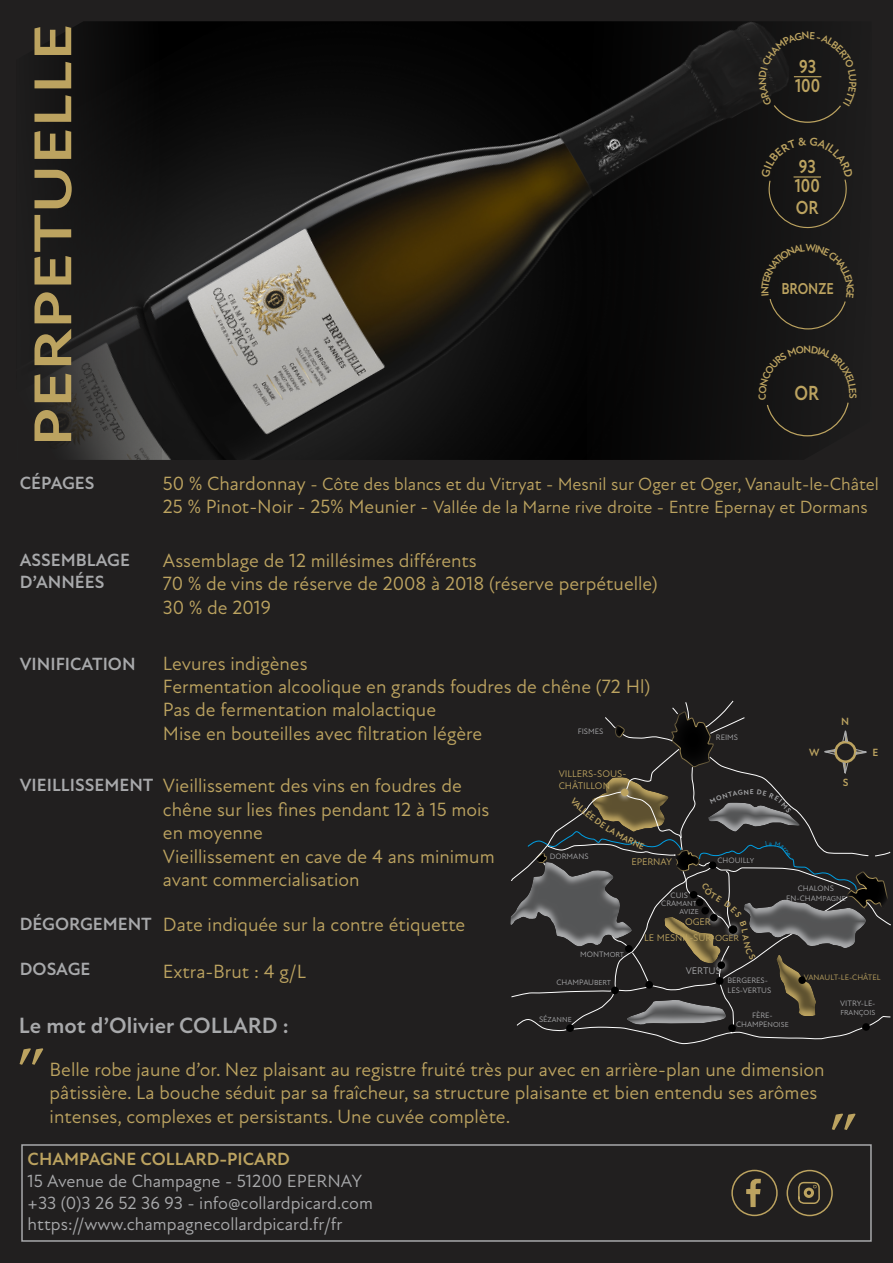
<style>
.page{position:relative;width:893px;height:1263px;background:#211f1f}
.page>*{position:absolute;margin:0;border:0;box-sizing:border-box;transform-origin:0 0}
.t1{font:90px "Minion Pro";color:#bca360}
.t2{font:700 54px "New Atten";color:#bca360;scale:1.25 1}
.t3{font:700 22.5px "New Atten";color:#a8a9ab}
.t4{font:700 20.85px "New Atten";color:#bca360;scale:.84 1}
.t5{font:19.5px/23.4px "New Atten";color:#bca360}
.t6{font:700 19.2px/19.4px "New Atten";color:#bca360;scale:.84 1}
.t7{font:18px/23.4px "New Atten";color:#bca360}
.t8{font:18px/21.6px "New Atten";color:#a8a9ab}
.t9{font:700 18px/21.6px "New Atten";color:#a8a9ab}
.t10{font:700 18px "New Atten";color:#bca360}
.t11{font:700 16.05px "New Atten";color:#bca360;scale:.84 1}
.t12{font:700 10.65px "New Atten";color:#bca360}
.t13{font:700 10.5px "New Atten";color:#bca360}
.t14{font:9.75px/11.7px "New Atten";color:#bca360}
.t15{font:9.75px "New Atten";color:#a8a9ab}
.t16{font:7.95px/9.6px "New Atten";color:#a8a9ab;text-align:center}
.t17{font:7.95px "New Atten";color:#bca360}
.t18{font:7.35px/7.9px "New Atten";color:#a8a9ab;text-align:right}
.s1{font-size:19.5px}
.s2{font-weight:700;font-size:18px;color:#a8a9ab}
.s3{font-size:7.35px}
.s4{font-size:7.95px}
.s5{font-size:9px}
</style>
<div class="page">
<img style="left:161px;top:21px;width:427px;height:439px">
<svg style="left:588px;top:21px;width:217px;height:439px;fill:#0d0c0c"></svg>
<div style="left:21px;top:1144px;width:851px;height:98px;border:2px solid #a8a9ab"></div>
<div style="left:786px;top:1170px;width:47px;height:46px;border:2px solid #bca360;border-radius:50%"></div>
<div style="left:731px;top:1170px;width:47px;height:46px;border:2px solid #bca360;border-radius:50%"></div>
<svg style="left:798px;top:1181px;width:22px;height:23px"></svg>
<svg style="left:746px;top:1179px;width:15px;height:28px"></svg>
<svg style="left:44px;top:21px;width:117px;height:439px;fill:#181818"></svg>
<svg style="left:510px;top:700px;width:381px;height:344px"></svg>
<div style="left:761px;top:137px;width:86px;height:92px;background:#171717"></div>
<div style="left:758px;top:345px;width:91px;height:92px;background:#181818"></div>
<div style="left:759px;top:32px;width:82px;height:91px;background:#181817"></div>
<div style="left:761px;top:244px;width:85px;height:86px;background:#181717"></div>
<h2 class="t2" style="left:21px;top:447px;width:340px;rotate:-90deg">PERPETUELLE</h2>
<p class="t6" style="left:795px;top:57px;width:31px">93<br>100</p>
<p class="t6" style="left:795px;top:157px;width:31px">93<br>100</p>
<p class="t6" style="left:796px;top:198px;width:29px">OR</p>
<p class="t13" style="left:759px;top:294px;width:9px;rotate:-90deg">N</p>
<p class="t11" style="left:781px;top:279px;width:64px">BRONZE</p>
<p class="t4" style="left:794px;top:381px;width:31px">OR</p>
<p class="t9" style="left:20px;top:472px;width:76px">CÉPAGES</p>
<p class="t7" style="left:163px;top:472px;width:718px"><span class="s1">50 % Chardonnay</span> - Côte des blancs et du Vitryat - Mesnil sur Oger et Oger, Vanault-le-Châtel<br><span class="s1">25 % Pinot-Noir - 25% Meunier -</span> Vallée de la Marne rive droite - Entre Epernay et Dormans</p>
<p class="t9" style="left:20px;top:550px;width:112px">ASSEMBLAGE<br>D’ANNÉES</p>
<p class="t5" style="left:163px;top:549px;width:496px">Assemblage de 12 millésimes différents<br>70 % de vins de réserve de 2008 à 2018 (réserve perpétuelle)<br>30 % de 2019</p>
<p class="t5" style="left:163px;top:652px;width:489px">Levures indigènes<br>Fermentation alcoolique en grands foudres de chêne (72 Hl)<br>Pas de fermentation malolactique<br>Mise en bouteilles avec filtration légère</p>
<p class="t5" style="left:163px;top:774px;width:333px;text-indent:-143px"><span class="s2">VIEILLISSEMENT</span> Vieillissement des vins en foudres de chêne sur lies fines pendant 12 à 15 mois en moyenne<br>Vieillissement en cave de 4 ans minimum avant commercialisation</p>
<p class="t5" style="left:20px;top:912px;width:447px"><span class="s2">DÉGORGEMENT</span> Date indiquée sur la contre étiquette</p>
<p class="t9" style="left:20px;top:958px;width:72px">DOSAGE</p>
<p class="t5" style="left:163px;top:959px;width:145px">Extra-Brut : 4 g/L</p>
<p class="t9" style="left:20px;top:653px;width:117px">VINIFICATION</p>
<p class="t12" style="left:841px;top:715px;width:10px">N</p>
<p class="t16" style="left:578px;top:727px;width:27px">FISMES</p>
<p class="t16" style="left:716px;top:732px;width:24px">REIMS</p>
<p class="t12" style="left:809px;top:746px;width:12px">W</p>
<p class="t12" style="left:872px;top:746px;width:7px">E</p>
<p class="t14" style="left:559px;top:768px;width:69px">VILLERS-SOUS-<br>CHÂTILLON</p>
<p class="t12" style="left:843px;top:776px;width:7px">S</p>
<p class="t16" style="left:550px;top:851px;width:40px">DORMANS</p>
<p class="t14" style="left:631px;top:856px;width:42px">EPERNAY</p>
<p class="t16" style="left:717px;top:856px;width:38px">CHOUIL<span class="s3">LY</span></p>
<p class="t16" style="left:671px;top:891px;width:19px">CUIS</p>
<p class="t18" style="left:661px;top:900px;width:39px"><span class="s4">CRA</span>MANT<br>AVIZE</p>
<p class="t14" style="left:644px;top:913px;width:96px;line-height:16.5px;text-indent:41px">OGER<br>LE MESNIL-SUR-<span class="s5">OGER</span></p>
<p class="t15" style="left:686px;top:965px;width:37px">VERTUS</p>
<p class="t16" style="left:786px;top:884px;width:61px">CHALONS<br>EN-CHAM<span class="s3">PAGNE</span></p>
<p class="t16" style="left:580px;top:949px;width:45px">MONT<span class="s3">MORT</span></p>
<p class="t16" style="left:556px;top:977px;width:56px">CHAMPAU<span class="s3">BERT</span></p>
<p class="t18" style="left:539px;top:1015px;width:34px"><span class="s4">SÉ</span>ZANNE</p>
<p class="t17" style="left:804px;top:972px;width:78px">VANAULT-LE-CHÂTEL</p>
<p class="t16" style="left:727px;top:976px;width:45px;text-align:left">BERGERES-<br>LES-VERTUS</p>
<p class="t16" style="left:736px;top:1010px;width:54px">FÈRE-<br>CHAMPE<span class="s3">NOISE</span></p>
<p class="t16" style="left:840px;top:999px;width:37px">VITRY-LE-</p>
<p class="t18" style="left:840px;top:1009px;width:36px">FRANÇOIS</p>
<p class="t3" style="left:19px;top:1012px;width:272px">Le mot d’Olivier COLLARD :</p>
<h1 class="t1" style="left:10px;top:1020px;width:38px">˝</h1>
<p class="t5" style="left:50px;top:1058px;width:777px">Belle robe jaune d’or. Nez plaisant au registre fruité très pur avec en arrière-plan une dimension pâtissière. La bouche séduit par sa fraîcheur, sa structure plaisante et bien entendu ses arômes intenses, complexes et persistants. Une cuvée complète.</p>
<h1 class="t1" style="left:822px;top:1085px;width:37px">˝</h1>
<p class="t10" style="left:28px;top:1149px;width:264px">CHAMPAGNE COLLARD-PICARD</p>
<p class="t8" style="left:28px;top:1170px;width:336px">15 Avenue de Champagne - 51200 EPERNAY</p>
<p class="t8" style="left:28px;top:1192px;width:347px">+33 (0)3 26 52 36 93 - info@collardpicard.com https://www.champagnecollardpicard.fr/fr</p>
</div>
